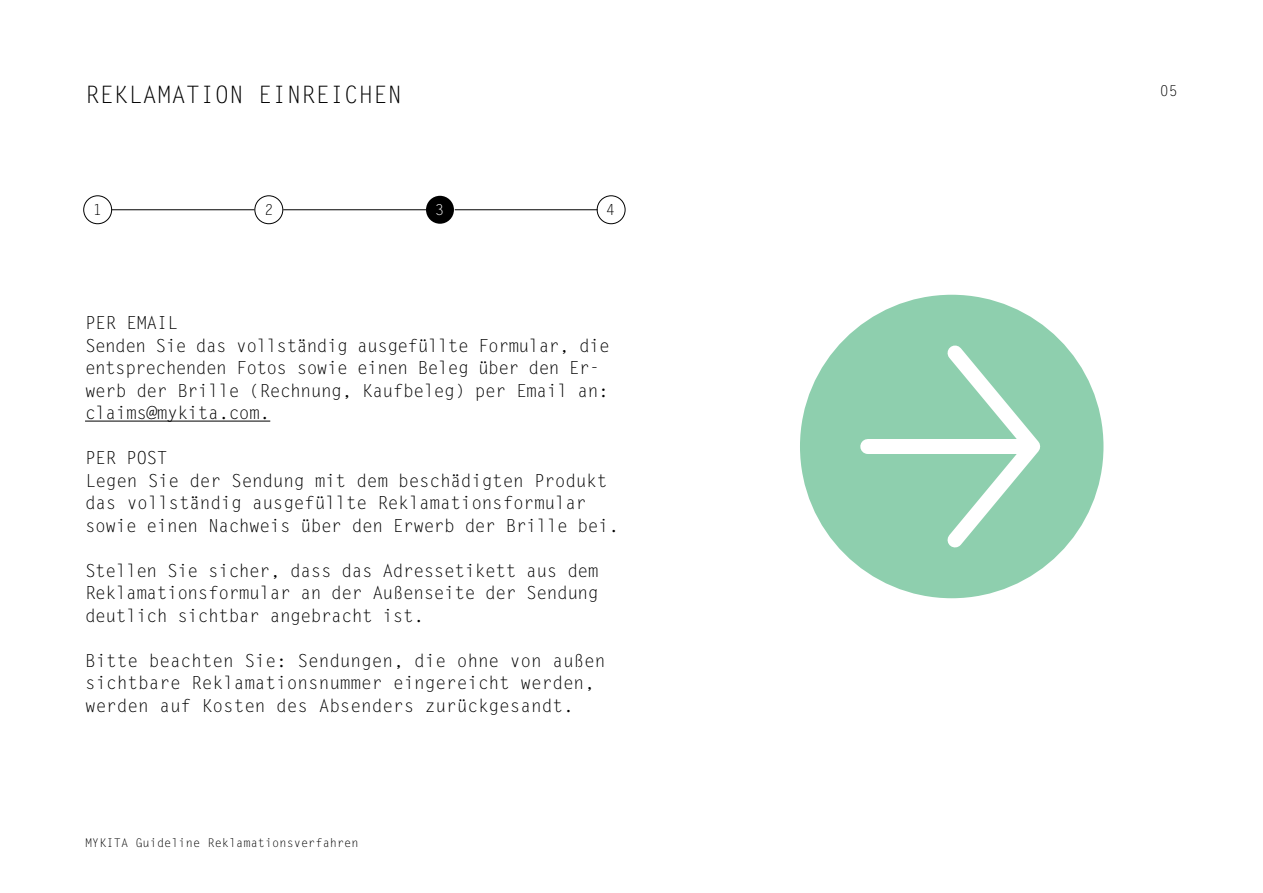
<style>
.page{position:relative;width:1263px;height:893px;background:#fff}
.page>*{position:absolute;margin:0;border:0;box-sizing:border-box;transform-origin:0 0}
.t1{font:24px "Letter Gothic Std";color:#000}
.t2{font:18px/22.5px "Letter Gothic Std";letter-spacing:-.03em;color:#000}
.t3{font:18px/22.5px "Letter Gothic Std";letter-spacing:-.01em;color:#000}
.t4{font:15px "Letter Gothic Std";color:#000}
.t5{font:15px "Letter Gothic Std";color:#fff}
.t6{font:12px "Letter Gothic Std";color:#000}
</style>
<div class="page">
<hr style="left:85px;top:421px;width:185px;height:1px;background:#000">
<div style="left:83px;top:195px;width:29px;height:29px;border:1px solid #000;border-radius:50%"></div>
<div style="left:254px;top:195px;width:29px;height:29px;border:1px solid #000;border-radius:50%"></div>
<div style="left:426px;top:196px;width:28px;height:28px;background:#000;border-radius:50%"></div>
<div style="left:597px;top:195px;width:28px;height:29px;border:1px solid #000;border-radius:50%"></div>
<div style="left:800px;top:295px;width:303px;height:303px;background:#8ecfae;border-radius:50%"></div>
<hr style="left:112px;top:209px;width:142px;height:1px;background:#000">
<hr style="left:283px;top:209px;width:143px;height:1px;background:#000">
<hr style="left:455px;top:209px;width:142px;height:1px;background:#000">
<svg style="left:947px;top:332px;width:105px;height:229px"></svg>
<div style="left:868px;top:439px;width:156px;height:15px;background:#fff"></div>
<h1 class="t1" style="left:85px;top:81px;width:318px">REKLAMATION EINREICHEN</h1>
<p class="t4" style="left:93px;top:201px;width:10px">1</p>
<p class="t4" style="left:264px;top:201px;width:10px">2</p>
<p class="t5" style="left:435px;top:201px;width:10px">3</p>
<p class="t4" style="left:606px;top:201px;width:10px">4</p>
<p class="t2" style="left:85px;top:312px;width:526px">PER EMAIL<br>Senden Sie das vollständig ausgefüllte Formular, die entsprechenden Fotos sowie einen Beleg über den Er&shy;werb der Brille (Rechnung, Kaufbeleg) per Email an: claims@mykita.com.</p>
<p class="t2" style="left:85px;top:447px;width:536px">PER POST<br>Legen Sie der Sendung mit dem beschädigten Produkt das vollständig ausgefüllte Reklamationsformular sowie einen Nachweis über den Erwerb der Brille bei.</p>
<p class="t2" style="left:85px;top:560px;width:515px;text-align:justify">Stellen Sie sicher, dass das Adressetikett aus dem Reklamationsformular an der Außenseite der Sendung deutlich sichtbar angebracht ist.</p>
<p class="t3" style="left:85px;top:650px;width:522px">Bitte beachten Sie: Sendungen, die ohne von außen sichtbare Reklamationsnummer eingereicht werden, werden auf Kosten des Absenders zurückgesandt.</p>
<p class="t6" style="left:85px;top:836px;width:275px">MYKITA Guideline Reklamationsverfahren</p>
<p class="t4" style="left:1160px;top:82px;width:19px">05</p>
</div>
